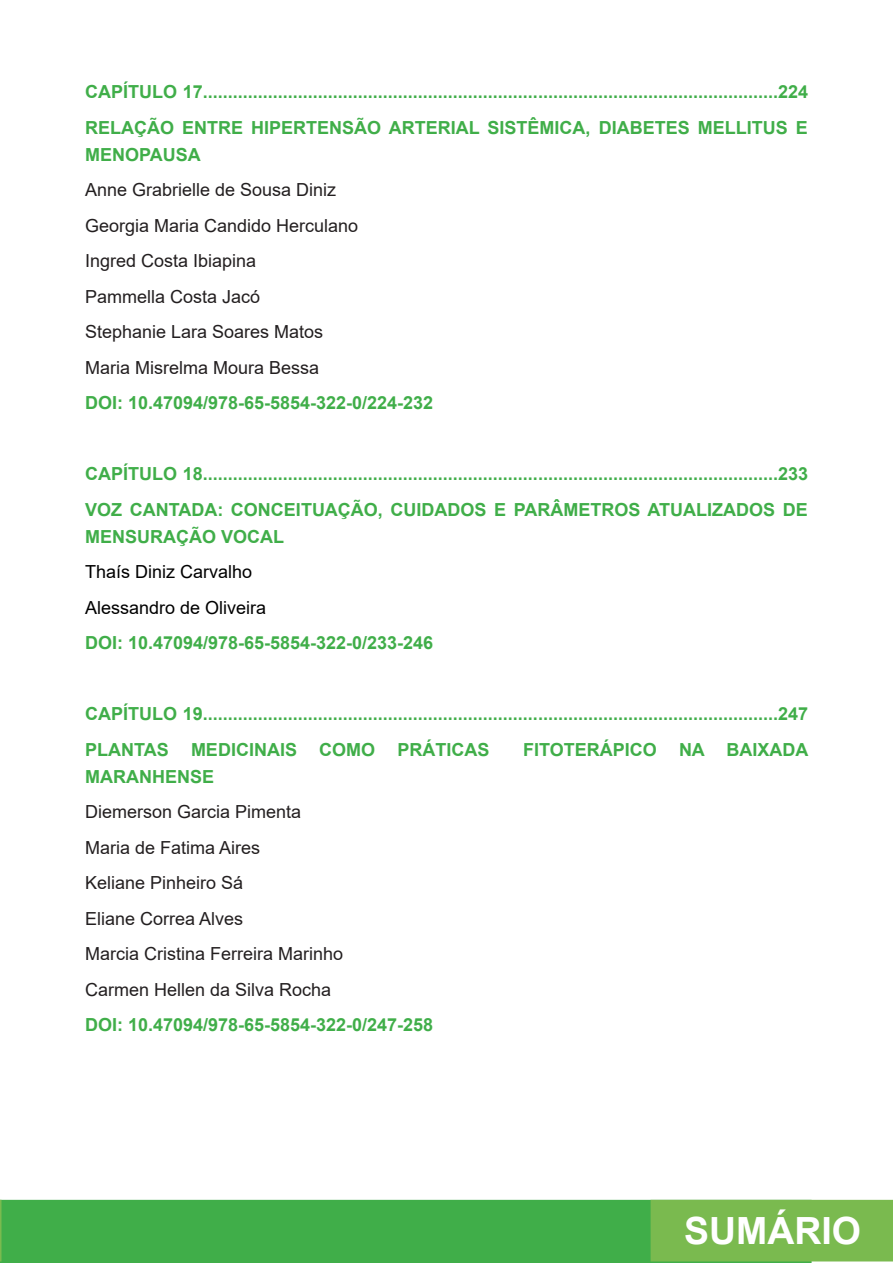
<style>
.page{position:relative;width:893px;height:1263px;background:#fff}
.page>*{position:absolute;margin:0;border:0;box-sizing:border-box;transform-origin:0 0}
.t1{font:700 37.5px "Arial";color:#fff}
.t2{font:700 18px/27px "Arial";color:#40ae49}
.t3{font:18px "Arial";color:#231f20}
.t4{font:18px "Arial";color:#000}
</style>
<div class="page">
<div style="left:0;top:1200px;width:812px;height:63px;background:#40ae49"></div>
<svg style="left:0;top:1200px;width:2px;height:61px"></svg>
<div style="left:651px;top:1200px;width:242px;height:61px;background:#7aba4f"></div>
<p class="t2" style="left:85px;top:79px;width:725px">CAPÍTULO 17...................................................................................................................224</p>
<p class="t2" style="left:85px;top:114px;width:724px">RELAÇÃO ENTRE HIPERTENSÃO ARTERIAL SISTÊMICA, DIABETES MELLITUS E<br>MENOPAUSA</p>
<p class="t3" style="left:85px;top:177px;width:253px">Anne Grabrielle de Sousa Diniz</p>
<p class="t3" style="left:85px;top:213px;width:275px">Georgia Maria Candido Herculano</p>
<p class="t3" style="left:85px;top:248px;width:173px">Ingred Costa Ibiapina</p>
<p class="t3" style="left:85px;top:284px;width:177px">Pammella Costa Jacó</p>
<p class="t3" style="left:85px;top:319px;width:240px">Stephanie Lara Soares Matos</p>
<p class="t3" style="left:85px;top:355px;width:236px">Maria Misrelma Moura Bessa</p>
<p class="t2" style="left:85px;top:390px;width:350px">DOI: 10.47094/978-65-5854-322-0/224-232</p>
<p class="t2" style="left:85px;top:461px;width:725px">CAPÍTULO 18...................................................................................................................233</p>
<p class="t2" style="left:85px;top:496px;width:724px">VOZ CANTADA: CONCEITUAÇÃO, CUIDADOS E PARÂMETROS ATUALIZADOS DE<br>MENSURAÇÃO VOCAL</p>
<p class="t4" style="left:85px;top:559px;width:169px">Thaís Diniz Carvalho</p>
<p class="t4" style="left:85px;top:595px;width:183px">Alessandro de Oliveira</p>
<p class="t2" style="left:85px;top:630px;width:350px">DOI: 10.47094/978-65-5854-322-0/233-246</p>
<p class="t2" style="left:85px;top:701px;width:725px">CAPÍTULO 19...................................................................................................................247</p>
<p class="t2" style="left:85px;top:736px;width:406px">PLANTAS MEDICINAIS COMO PRÁTICAS</p>
<p class="t2" style="left:523px;top:736px;width:287px">FITOTERÁPICO NA BAIXADA</p>
<p class="t2" style="left:85px;top:763px;width:130px">MARANHENSE</p>
<p class="t3" style="left:85px;top:799px;width:218px">Diemerson Garcia Pimenta</p>
<p class="t3" style="left:85px;top:835px;width:177px">Maria de Fatima Aires</p>
<p class="t3" style="left:85px;top:871px;width:160px">Keliane Pinheiro Sá</p>
<p class="t3" style="left:85px;top:906px;width:160px">Eliane Correa Alves</p>
<p class="t3" style="left:85px;top:942px;width:260px">Marcia Cristina Ferreira Marinho</p>
<p class="t3" style="left:85px;top:977px;width:248px">Carmen Hellen da Silva Rocha</p>
<p class="t2" style="left:85px;top:1012px;width:350px">DOI: 10.47094/978-65-5854-322-0/247-258</p>
<h1 class="t1" style="left:684px;top:1205px;width:179px">SUMÁRIO</h1>
</div>
